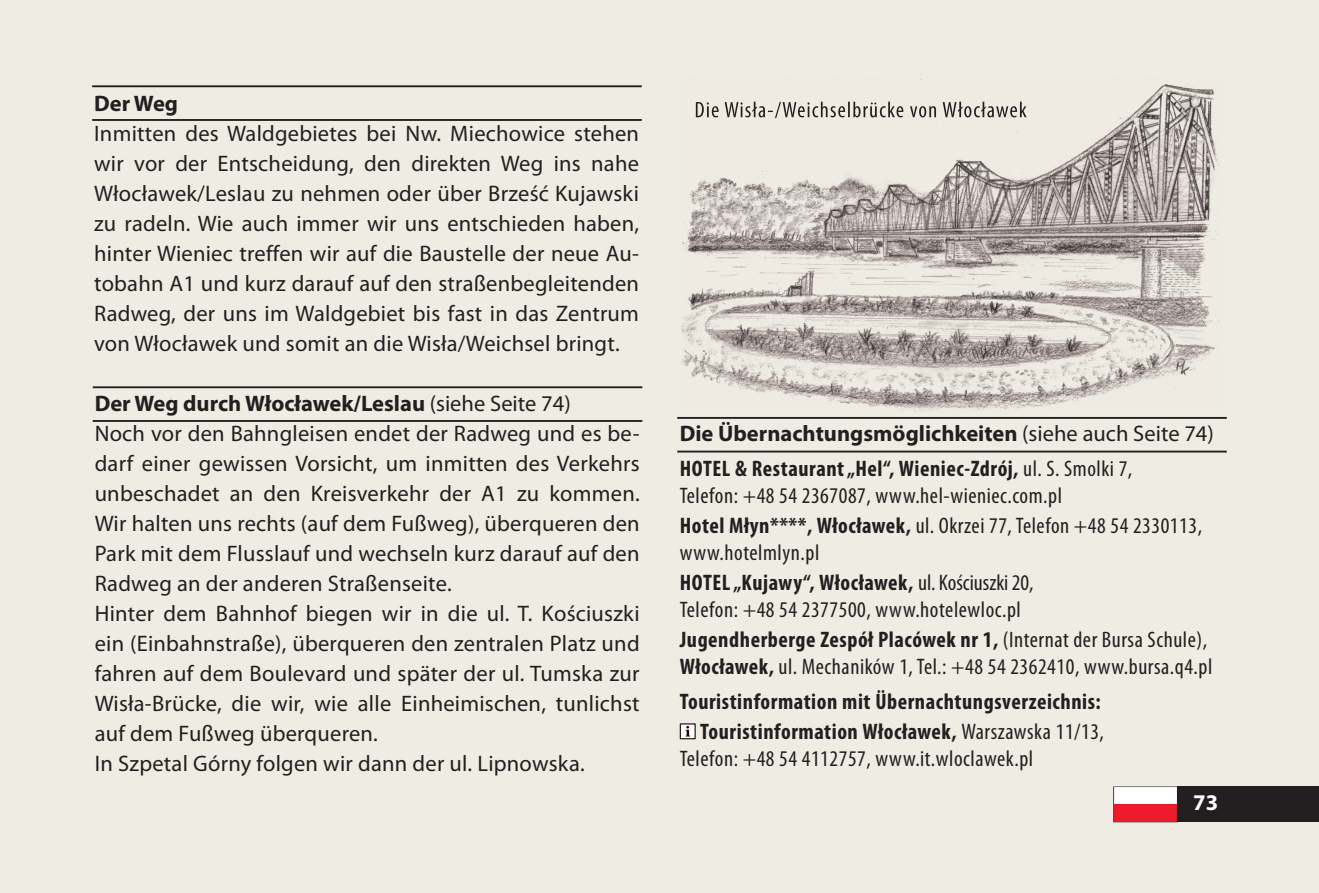
<style>
.page{position:relative;width:1319px;height:893px;background:#fff}
.page>*{position:absolute;margin:0;border:0;box-sizing:border-box;transform-origin:0 0}
.t1{font:22.5px/30px "Myriad Pro";letter-spacing:.01em;color:#231f20;text-align:justify}
.t2{font:condensed 22.5px/30px "Myriad Pro";letter-spacing:.025em;color:#231f20}
.t3{font:700 condensed 22.5px/35px "Myriad Pro";letter-spacing:.025em;color:#231f20}
.t4{font:700 22.5px "Myriad Pro";color:#231f20}
.t5{font:700 22.5px "Myriad Pro";color:#fff}
.s1{font-weight:700}
.s2{font-stretch:normal}
.s3{font-weight:400;font-stretch:normal}
.s4{font-weight:400}
</style>
<div class="page">
<div style="left:0;top:0;width:1318px;height:893px;background:#efece4"></div>
<div style="left:1176px;top:787px;width:142px;height:35px;background:#231f20"></div>
<svg style="left:1113px;top:787px;width:63px;height:34px;background:#f38b93"></svg>
<div style="left:680px;top:724px;width:15px;height:15px;background:#fff"></div>
<div style="left:679px;top:723px;width:16px;height:16px;border:1px solid #231f20"></div>
<svg style="left:685px;top:726px;width:5px;height:10px"></svg>
<hr style="left:677px;top:451px;width:549px;height:1px;background:#231f20">
<hr style="left:677px;top:417px;width:549px;height:2px;background:#231f20">
<hr style="left:92px;top:119px;width:549px;height:2px;background:#231f20">
<hr style="left:92px;top:85px;width:549px;height:2px;background:#231f20">
<hr style="left:93px;top:420px;width:549px;height:2px;background:#231f20">
<hr style="left:93px;top:386px;width:549px;height:2px;background:#231f20">
<img style="left:681px;top:78px;width:539px;height:333px">
<svg style="left:695px;top:102px;width:331px;height:16px"></svg>
<p class="t4" style="left:94px;top:89px;width:85px">Der Weg</p>
<p class="t1" style="left:94px;top:118px;width:546px">Inmitten des Waldgebietes bei Nw. Miechowice stehen wir vor der Entscheidung, den direkten Weg ins nahe Włocławek/Leslau zu nehmen oder über Brześć Kujawski zu radeln. Wie auch immer wir uns entschieden haben, hinter Wieniec treffen wir auf die Baustelle der neue Au&shy;tobahn A1 und kurz darauf auf den straßenbegleitenden Radweg, der uns im Waldgebiet bis fast in das Zentrum von Włocławek und somit an die Wisła/Weichsel bringt.</p>
<p class="t1" style="left:95px;top:388px;width:546px;text-align:left"><span class="s1">Der Weg durch Włocławek/Leslau</span> (siehe Seite 74)<br>Noch vor den Bahngleisen endet der Radweg und es be&shy;darf einer gewissen Vorsicht, um inmitten des Verkehrs unbeschadet an den Kreisverkehr der A1 zu kommen.<br>Wir halten uns rechts (auf dem Fußweg), überqueren den Park mit dem Flusslauf und wechseln kurz darauf auf den Radweg an der anderen Straßenseite.<br>Hinter dem Bahnhof biegen wir in die ul. T. Kościuszki ein (Einbahnstraße), überqueren den zentralen Platz und fahren auf dem Boulevard und später der ul. Tumska zur Wisła-Brücke, die wir, wie alle Einheimischen, tunlichst auf dem Fußweg überqueren.<br>In Szpetal Górny folgen wir dann der ul. Lipnowska.</p>
<p class="t3" style="left:679px;top:416px;width:535px"><span class="s2">Die Übernachtungsmöglichkeiten</span> <span class="s3">(siehe auch Seite 74)<br></span>HOTEL &amp; Restaurant „Hel“, Wieniec-Zdrój, <span class="s4">ul. S. Smolki 7,</span></p>
<p class="t2" style="left:679px;top:481px;width:523px">Telefon: +48 54 2367087, www.hel-wieniec.com.pl<br><span class="s1">Hotel Młyn****, Włocławek,</span> ul. Okrzei 77, Telefon +48 54 2330113,</p>
<p class="t2" style="left:679px;top:538px;width:355px">www.hotelmlyn.pl<br><span class="s1">HOTEL „Kujawy“, Włocławek,</span> ul. Kościuszki 20,</p>
<p class="t2" style="left:679px;top:595px;width:529px">Telefon: +48 54 2377500, www.hotelewloc.pl<br><span class="s1">Jugendherberge Zespół Placówek nr 1,</span> (Internat der Bursa Schule),</p>
<p class="t3" style="left:679px;top:649px;width:534px">Włocławek, <span class="s4">ul. Mechaników 1, Tel.: +48 54 2362410, www.bursa.q4.pl<br></span>Touristinformation mit Übernachtungsverzeichnis:</p>
<p class="t2" style="left:679px;top:718px;width:425px;line-height:27px;text-indent:20px"><span class="s1">Touristinformation Włocławek,</span> Warszawska 11/13,<br>Telefon: +48 54 4112757, www.it.wloclawek.pl</p>
<p class="t5" style="left:1192px;top:787px;width:27px">73</p>
</div>
